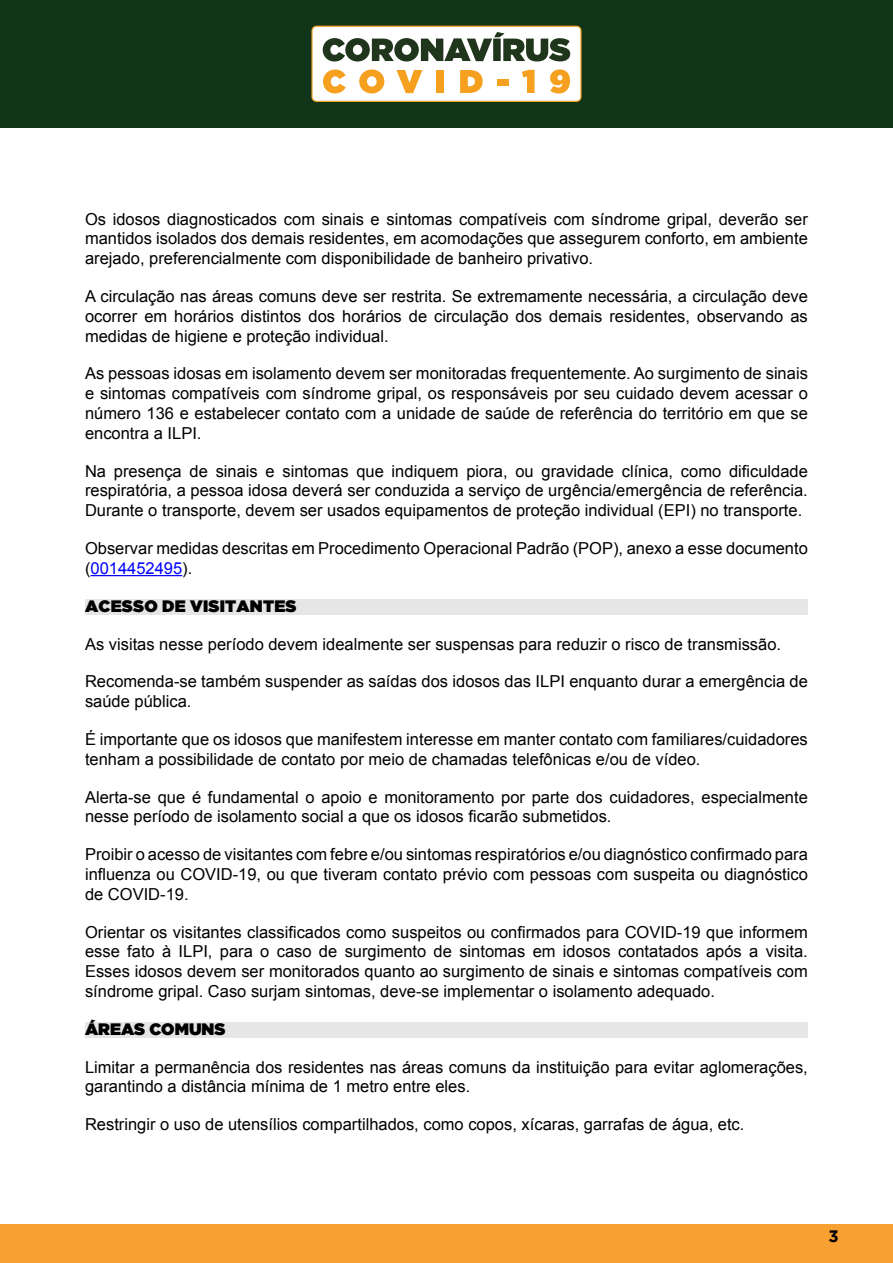
<style>
.page{position:relative;width:893px;height:1263px;background:#fff}
.page>*{position:absolute;margin:0;border:0;box-sizing:border-box;transform-origin:0 0}
.t1{font:16.5px/19.8px "Arial";color:#000;text-align:justify}
.t2{font:16.5px "Gotham Ultra";letter-spacing:.015em;color:#000}
.t3{font:700 16.5px "Gotham";color:#000}
.s1{color:#00f}
</style>
<div class="page">
<div style="left:0;top:1225px;width:893px;height:38px;background:#f9a032"></div>
<div style="left:0;top:0;width:893px;height:128px;background:#123419"></div>
<svg style="left:311px;top:26px;width:271px;height:76px"></svg>
<hr style="left:91px;top:575px;width:91px;height:1px;background:#00f">
<div style="left:85px;top:600px;width:723px;height:15px;background:#e6e6e6"></div>
<div style="left:85px;top:1023px;width:723px;height:15px;background:#e6e6e6"></div>
<p class="t1" style="left:85px;top:209px;width:724px">Os idosos diagnosticados com sinais e sintomas compatíveis com síndrome gripal, deverão ser mantidos isolados dos demais residentes, em acomodações que assegurem conforto, em ambiente arejado, preferencialmente com disponibilidade de banheiro privativo.</p>
<p class="t1" style="left:85px;top:286px;width:724px">A circulação nas áreas comuns deve ser restrita. Se extremamente necessária, a circulação deve ocorrer em horários distintos dos horários de circulação dos demais residentes, observando as medidas de higiene e proteção individual.</p>
<p class="t1" style="left:85px;top:364px;width:724px">As pessoas idosas em isolamento devem ser monitoradas frequentemente. Ao surgimento de sinais e sintomas compatíveis com síndrome gripal, os responsáveis por seu cuidado devem acessar o número 136 e estabelecer contato com a unidade de saúde de referência do território em que se encontra a ILPI.</p>
<p class="t1" style="left:85px;top:461px;width:724px">Na presença de sinais e sintomas que indiquem piora, ou gravidade clínica, como dificuldade respiratória, a pessoa idosa deverá ser conduzida a serviço de urgência/emergência de referência.<br>Durante o transporte, devem ser usados equipamentos de proteção individual (EPI) no transporte.</p>
<p class="t1" style="left:85px;top:538px;width:724px">Observar medidas descritas em Procedimento Operacional Padrão (POP), anexo a esse documento (<span class="s1">0014452495</span>).</p>
<p class="t2" style="left:85px;top:596px;width:213px">ACESSO DE VISITANTES</p>
<p class="t1" style="left:85px;top:634px;width:698px">As visitas nesse período devem idealmente ser suspensas para reduzir o risco de transmissão.</p>
<p class="t1" style="left:85px;top:672px;width:724px">Recomenda-se também suspender as saídas dos idosos das ILPI enquanto durar a emergência de saúde pública.</p>
<p class="t1" style="left:85px;top:729px;width:724px">É importante que os idosos que manifestem interesse em manter contato com familiares/cuidadores tenham a possibilidade de contato por meio de chamadas telefônicas e/ou de vídeo.</p>
<p class="t1" style="left:85px;top:787px;width:724px">Alerta-se que é fundamental o apoio e monitoramento por parte dos cuidadores, especialmente nesse período de isolamento social a que os idosos ficarão submetidos.</p>
<p class="t1" style="left:85px;top:845px;width:724px">Proibir o acesso de visitantes com febre e/ou sintomas respiratórios e/ou diagnóstico confirmado para influenza ou COVID-19, ou que tiveram contato prévio com pessoas com suspeita ou diagnóstico de COVID-19.</p>
<p class="t1" style="left:85px;top:922px;width:724px">Orientar os visitantes classificados como suspeitos ou confirmados para COVID-19 que informem esse fato à ILPI, para o caso de surgimento de sintomas em idosos contatados após a visita.<br>Esses idosos devem ser monitorados quanto ao surgimento de sinais e sintomas compatíveis com síndrome gripal. Caso surjam sintomas, deve-se implementar o isolamento adequado.</p>
<p class="t2" style="left:85px;top:1019px;width:142px">ÁREAS COMUNS</p>
<p class="t1" style="left:85px;top:1057px;width:724px">Limitar a permanência dos residentes nas áreas comuns da instituição para evitar aglomerações, garantindo a distância mínima de 1 metro entre eles.</p>
<p class="t1" style="left:85px;top:1115px;width:661px">Restringir o uso de utensílios compartilhados, como copos, xícaras, garrafas de água, etc.</p>
<p class="t3" style="left:828px;top:1227px;width:12px">3</p>
</div>
